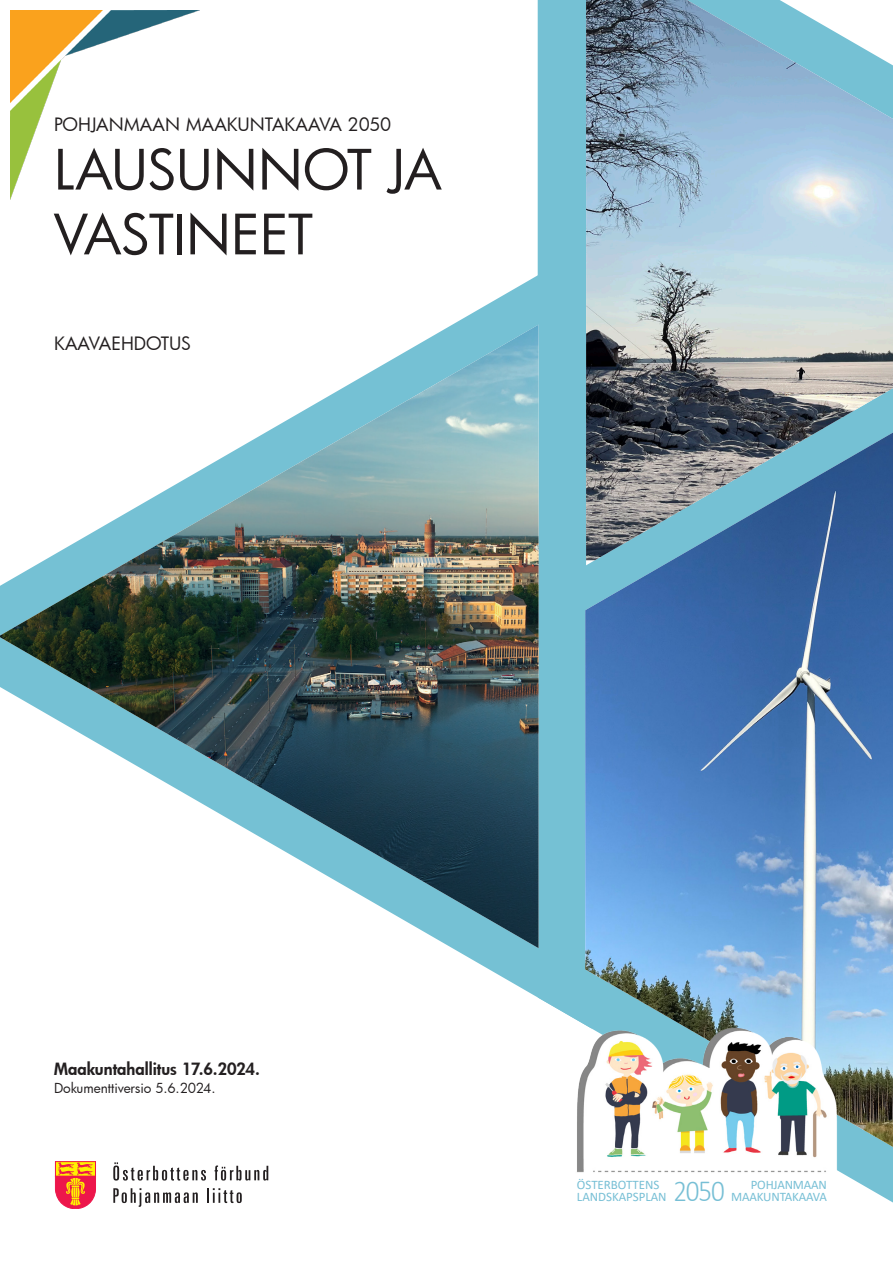
<style>
.page{position:relative;width:893px;height:1263px;background:#fff}
.page>*{position:absolute;margin:0;border:0;box-sizing:border-box;transform-origin:0 0}
.Titel{font:54px/64.8px "Futura";letter-spacing:-.015em;color:#231f20}
.t1{font:300 30.75px "Calibri";color:#77bfd5;scale:.88 1}
.Titel-2{font:18px "Futura";color:#231f20}
.t2{font:800 16.5px "Futura";color:#231f20}
.t3{font:13.5px "Futura";letter-spacing:-.005em;color:#231f20}
.t4{font:13.05px/11.9px "Calibri";letter-spacing:-.01em;color:#77bfd5}
</style>
<div class="page">
<svg style="left:452px;top:244px;width:86px;height:754px"></svg>
<div style="left:538px;top:0;width:48px;height:301px;background:#75c1d4"></div>
<svg style="left:538px;top:301px;width:355px;height:901px;fill:#75c1d4"></svg>
<img style="left:11px;top:11px;width:187px;height:187px">
<svg style="left:113px;top:1188px;width:85px;height:19px"></svg>
<svg style="left:207px;top:1188px;width:35px;height:15px"></svg>
<svg style="left:113px;top:1162px;width:93px;height:18px"></svg>
<svg style="left:215px;top:1165px;width:53px;height:15px"></svg>
<div style="left:55px;top:1161px;width:41px;height:15px;border:1px solid #ed164b"></div>
<svg style="left:55px;top:1162px;width:41px;height:47px;background:#f47043"></svg>
<img style="left:586px;top:0;width:307px;height:432px">
<img style="left:0;top:325px;width:539px;height:623px">
<img style="left:585px;top:432px;width:308px;height:715px">
<img style="left:575px;top:1015px;width:264px;height:159px">
<p class="Titel-2" style="left:54px;top:112px;width:339px">POHJANMAAN MAAKUNTAKAAVA 2050</p>
<p class="Titel" style="left:54px;top:136px;width:390px">LAUSUNNOT JA<br>VASTINEET</p>
<p class="Titel-2" style="left:54px;top:331px;width:139px">KAAVAEHDOTUS</p>
<p class="t2" style="left:54px;top:1057px;width:207px">Maakuntahallitus 17.6.2024.</p>
<p class="t3" style="left:54px;top:1078px;width:163px">Dokumenttiversio 5.6.2024.</p>
<p class="t4" style="left:577px;top:1178px;width:91px">ÖSTERBOTTENS<br>LANDSKAPSPLAN</p>
<p class="t4" style="left:751px;top:1178px;width:78px">POHJANMAAN</p>
<p class="t1" style="left:673px;top:1171px;width:60px">2050</p>
<p class="t4" style="left:731px;top:1190px;width:97px">MAAKUNTAKAAVA</p>
</div>
